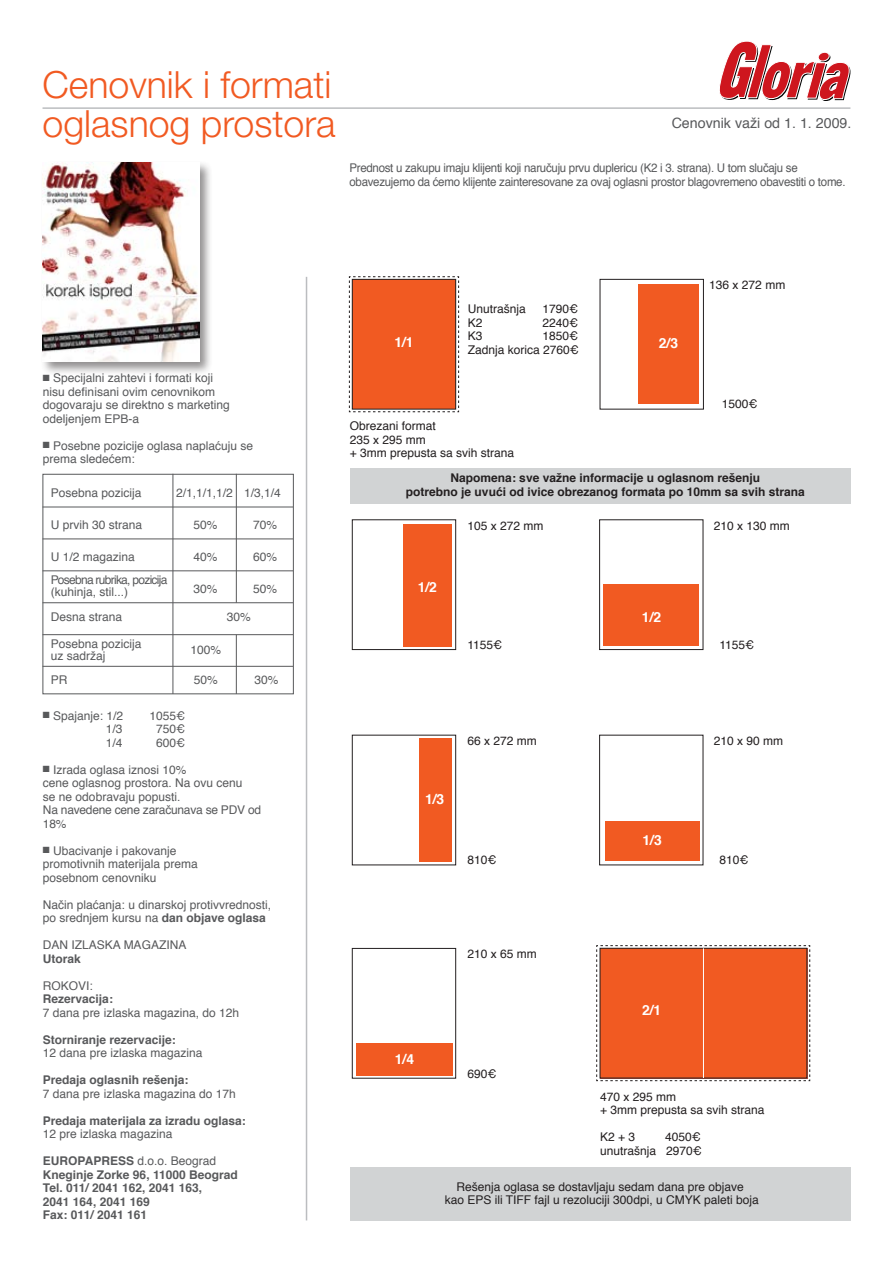
<style>
.page{position:relative;width:893px;height:1263px;background:#fff}
.page>*{position:absolute;margin:0;border:0;box-sizing:border-box;transform-origin:0 0}
.t1{font:300 37.5px/39px "Helvetica Neue";color:#f15a22}
.t2{font:14.25px "Helvetica";color:#58595b}
.t3{font:700 13.8px "Helvetica";color:#fff}
.t4{font:12px/13.5px "Helvetica";color:#58595b}
.t5{font:12px/13.5px "Helvetica";color:#231f20}
.t6{font:700 12px/13.5px "Helvetica";color:#58595b}
.t7{font:12px/14.2px "Helvetica";letter-spacing:-.025em;color:#58595b;scale:.96 1}
.t8{font:700 12px/13.5px "Helvetica";color:#231f20;text-align:center}
.t9{font:12px/12px "Helvetica";letter-spacing:-.06em;color:#58595b}
.s1{font-weight:700}
</style>
<div class="page">
<div style="left:350px;top:468px;width:500px;height:36px;background:#d1d3d4"></div>
<svg style="left:719px;top:41px;width:131px;height:60px"></svg>
<div style="left:350px;top:1167px;width:500px;height:53px;background:#d1d3d4"></div>
<hr style="left:306px;top:277px;width:1px;height:943px;background:#bbbdc0">
<div style="left:40px;top:160px;width:174px;height:216px;background:#231f20;opacity:.5"></div>
<img style="left:43px;top:162px;width:156px;height:200px">
<svg style="left:349px;top:276px;width:110px;height:136px"></svg>
<div style="left:352px;top:279px;width:104px;height:130px;background:#f15a22"></div>
<div style="left:352px;top:279px;width:104px;height:130px;border:1px solid #231f20"></div>
<div style="left:600px;top:279px;width:104px;height:130px;border:1px solid #231f20"></div>
<div style="left:638px;top:284px;width:60px;height:120px;background:#f15a22"></div>
<div style="left:599px;top:519px;width:104px;height:131px;border:1px solid #231f20"></div>
<div style="left:352px;top:735px;width:104px;height:130px;border:1px solid #231f20"></div>
<div style="left:605px;top:821px;width:94px;height:40px;background:#f15a22"></div>
<div style="left:419px;top:738px;width:33px;height:123px;background:#f15a22"></div>
<div style="left:603px;top:584px;width:96px;height:62px;background:#f15a22"></div>
<div style="left:352px;top:519px;width:104px;height:131px;border:1px solid #231f20"></div>
<div style="left:404px;top:524px;width:48px;height:122px;background:#f15a22"></div>
<svg style="left:596px;top:945px;width:214px;height:136px"></svg>
<div style="left:352px;top:948px;width:104px;height:130px;border:1px solid #231f20"></div>
<div style="left:356px;top:1043px;width:97px;height:32px;background:#f15a22"></div>
<div style="left:600px;top:948px;width:207px;height:130px;background:#f15a22"></div>
<div style="left:600px;top:948px;width:207px;height:130px;border:1px solid #231f20"></div>
<hr style="left:703px;top:948px;width:1px;height:130px;background:#fff">
<hr style="left:43px;top:507px;width:250px;height:1px;background:#58595b">
<hr style="left:43px;top:538px;width:250px;height:1px;background:#58595b">
<hr style="left:43px;top:570px;width:250px;height:1px;background:#58595b">
<hr style="left:43px;top:602px;width:250px;height:1px;background:#58595b">
<hr style="left:43px;top:634px;width:250px;height:1px;background:#58595b">
<hr style="left:173px;top:474px;width:1px;height:220px;background:#58595b">
<hr style="left:236px;top:474px;width:1px;height:129px;background:#58595b">
<hr style="left:236px;top:635px;width:1px;height:59px;background:#58595b">
<div style="left:43px;top:474px;width:251px;height:220px;border:1px solid #58595b"></div>
<hr style="left:43px;top:666px;width:250px;height:1px;background:#58595b">
<hr style="left:43px;top:107px;width:807px;height:2px;background:#bbbdc0">
<h1 class="t1" style="left:43px;top:64px;width:295px">Cenovnik i formati oglasnog prostora</h1>
<p class="t2" style="left:672px;top:112px;width:181px">Cenovnik važi od 1. 1. 2009.</p>
<p class="t7" style="left:349px;top:161px;width:518px">Prednost u zakupu imaju klijenti koji naručuju prvu duplericu (K2 i 3. strana). U tom slučaju se obavezujemo da ćemo klijente zainteresovane za ovaj oglasni prostor blagovremeno obavestiti o tome.</p>
<p class="t4" style="left:43px;top:371px;width:188px">■ Specijalni zahtevi i formati koji nisu definisani ovim cenovnikom dogovaraju se direktno s marketing odeljenjem EPB-a</p>
<p class="t4" style="left:43px;top:439px;width:212px">■ Posebne pozicije oglasa naplaćuju se prema sledećem:</p>
<p class="t4" style="left:51px;top:486px;width:92px">Posebna pozicija</p>
<p class="t4" style="left:176px;top:486px;width:106px">2/1,1/1,1/2 1/3,1/4</p>
<p class="t4" style="left:51px;top:518px;width:93px">U prvih 30 strana</p>
<p class="t4" style="left:194px;top:518px;width:26px">50%</p>
<p class="t4" style="left:253px;top:518px;width:26px">70%</p>
<p class="t4" style="left:51px;top:550px;width:86px">U 1/2 magazina</p>
<p class="t4" style="left:194px;top:550px;width:26px">40%</p>
<p class="t4" style="left:253px;top:550px;width:26px">60%</p>
<p class="t9" style="left:51px;top:574px;width:118px">Posebna rubrika, pozicija (kuhinja, stil...)</p>
<p class="t4" style="left:194px;top:582px;width:26px">30%</p>
<p class="t4" style="left:227px;top:611px;width:26px">30%</p>
<p class="t4" style="left:253px;top:582px;width:26px">50%</p>
<p class="t4" style="left:51px;top:611px;width:73px">Desna strana</p>
<p class="t4" style="left:51px;top:638px;width:92px;line-height:12px">Posebna pozicija uz sadržaj</p>
<p class="t4" style="left:51px;top:673px;width:18px">PR</p>
<p class="t4" style="left:194px;top:673px;width:26px">50%</p>
<p class="t4" style="left:254px;top:673px;width:26px">30%</p>
<p class="t4" style="left:191px;top:643px;width:32px">100%</p>
<p class="t4" style="left:43px;top:709px;width:82px">■ Spajanje: 1/2</p>
<p class="t4" style="left:149px;top:709px;width:37px">1055€</p>
<p class="t4" style="left:106px;top:722px;width:18px">1/3</p>
<p class="t4" style="left:156px;top:722px;width:30px">750€</p>
<p class="t4" style="left:106px;top:736px;width:18px">1/4</p>
<p class="t4" style="left:156px;top:736px;width:30px">600€</p>
<p class="t4" style="left:43px;top:763px;width:220px">■ Izrada oglasa iznosi 10%<br>cene oglasnog prostora. Na ovu cenu<br>se ne odobravaju popusti.<br>Na navedene cene zaračunava se PDV od<br>18%</p>
<p class="t4" style="left:43px;top:844px;width:156px">■ Ubacivanje i pakovanje promotivnih materijala prema posebnom cenovniku</p>
<p class="t4" style="left:43px;top:898px;width:230px">Način plaćanja: u dinarskoj protivvrednosti, po srednjem kursu na <span class="s1">dan objave oglasa</span></p>
<p class="t4" style="left:43px;top:938px;width:145px">DAN IZLASKA MAGAZINA</p>
<p class="t6" style="left:43px;top:952px;width:40px">Utorak</p>
<p class="t4" style="left:43px;top:979px;width:52px">ROKOVI:</p>
<p class="t6" style="left:43px;top:992px;width:72px">Rezervacija:</p>
<p class="t4" style="left:43px;top:1006px;width:198px">7 dana pre izlaska magazina, do 12h</p>
<p class="t6" style="left:43px;top:1033px;width:134px">Storniranje rezervacije:</p>
<p class="t4" style="left:43px;top:1046px;width:161px">12 dana pre izlaska magazina</p>
<p class="t6" style="left:43px;top:1073px;width:147px">Predaja oglasnih rešenja:</p>
<p class="t4" style="left:43px;top:1087px;width:194px">7 dana pre izlaska magazina do 17h</p>
<p class="t6" style="left:43px;top:1114px;width:204px">Predaja materijala za izradu oglasa:</p>
<p class="t4" style="left:43px;top:1127px;width:131px">12 pre izlaska magazina</p>
<p class="t6" style="left:43px;top:1154px;width:60px">Europapress</p>
<p class="t4" style="left:137px;top:1154px;width:80px">d.o.o. Beograd</p>
<p class="t6" style="left:43px;top:1168px;width:196px">Kneginje Zorke 96, 11000 Beograd<br>Tel. 011/ 2041 162, 2041 163,<br>2041 164, 2041 169<br>Fax: 011/ 2041 161</p>
<p class="t3" style="left:394px;top:331px;width:21px">1/1</p>
<p class="t5" style="left:468px;top:303px;width:60px">Unutrašnja</p>
<p class="t5" style="left:542px;top:303px;width:37px">1790€</p>
<p class="t5" style="left:468px;top:316px;width:16px">K2</p>
<p class="t5" style="left:542px;top:316px;width:37px">2240€</p>
<p class="t5" style="left:468px;top:330px;width:16px">K3</p>
<p class="t5" style="left:468px;top:330px;width:112px;text-align:right">1850€<br>Zadnja korica 2760€</p>
<p class="t5" style="left:350px;top:420px;width:166px">Obrezani format<br>235 x 295 mm<br>+ 3mm prepusta sa svih strana</p>
<p class="t3" style="left:659px;top:332px;width:21px">2/3</p>
<p class="t5" style="left:709px;top:278px;width:78px">136 x 272 mm</p>
<p class="t5" style="left:722px;top:398px;width:37px">1500€</p>
<p class="t8" style="left:406px;top:471px;width:400px">Napomena: sve važne informacije u oglasnom rešenju<br>potrebno je uvući od ivice obrezanog formata po 10mm sa svih strana</p>
<p class="t3" style="left:418px;top:576px;width:21px">1/2</p>
<p class="t5" style="left:467px;top:519px;width:78px">105 x 272 mm</p>
<p class="t5" style="left:467px;top:638px;width:36px">1155€</p>
<p class="t3" style="left:425px;top:788px;width:21px">1/3</p>
<p class="t5" style="left:467px;top:734px;width:71px">66 x 272 mm</p>
<p class="t5" style="left:467px;top:854px;width:30px">810€</p>
<p class="t5" style="left:467px;top:948px;width:71px">210 x 65 mm</p>
<p class="t3" style="left:395px;top:1047px;width:21px">1/4</p>
<p class="t5" style="left:467px;top:1067px;width:30px">690€</p>
<p class="t3" style="left:642px;top:606px;width:21px">1/2</p>
<p class="t3" style="left:642px;top:829px;width:21px">1/3</p>
<p class="t5" style="left:714px;top:519px;width:78px">210 x 130 mm</p>
<p class="t5" style="left:719px;top:638px;width:36px">1155€</p>
<p class="t5" style="left:714px;top:734px;width:71px">210 x 90 mm</p>
<p class="t5" style="left:719px;top:854px;width:30px">810€</p>
<p class="t3" style="left:642px;top:999px;width:21px">2/1</p>
<p class="t5" style="left:600px;top:1090px;width:166px">470 x 295 mm<br>+ 3mm prepusta sa svih strana</p>
<p class="t5" style="left:600px;top:1130px;width:37px">K2 + 3</p>
<p class="t5" style="left:600px;top:1130px;width:103px;text-align:right">4050€<br>unutrašnja 2970€</p>
<p class="t5" style="left:445px;top:1180px;width:315px;text-align:center">Rešenja oglasa se dostavljaju sedam dana pre objave<br>kao EPS ili TIFF fajl u rezoluciji 300dpi, u CMYK paleti boja</p>
</div>
